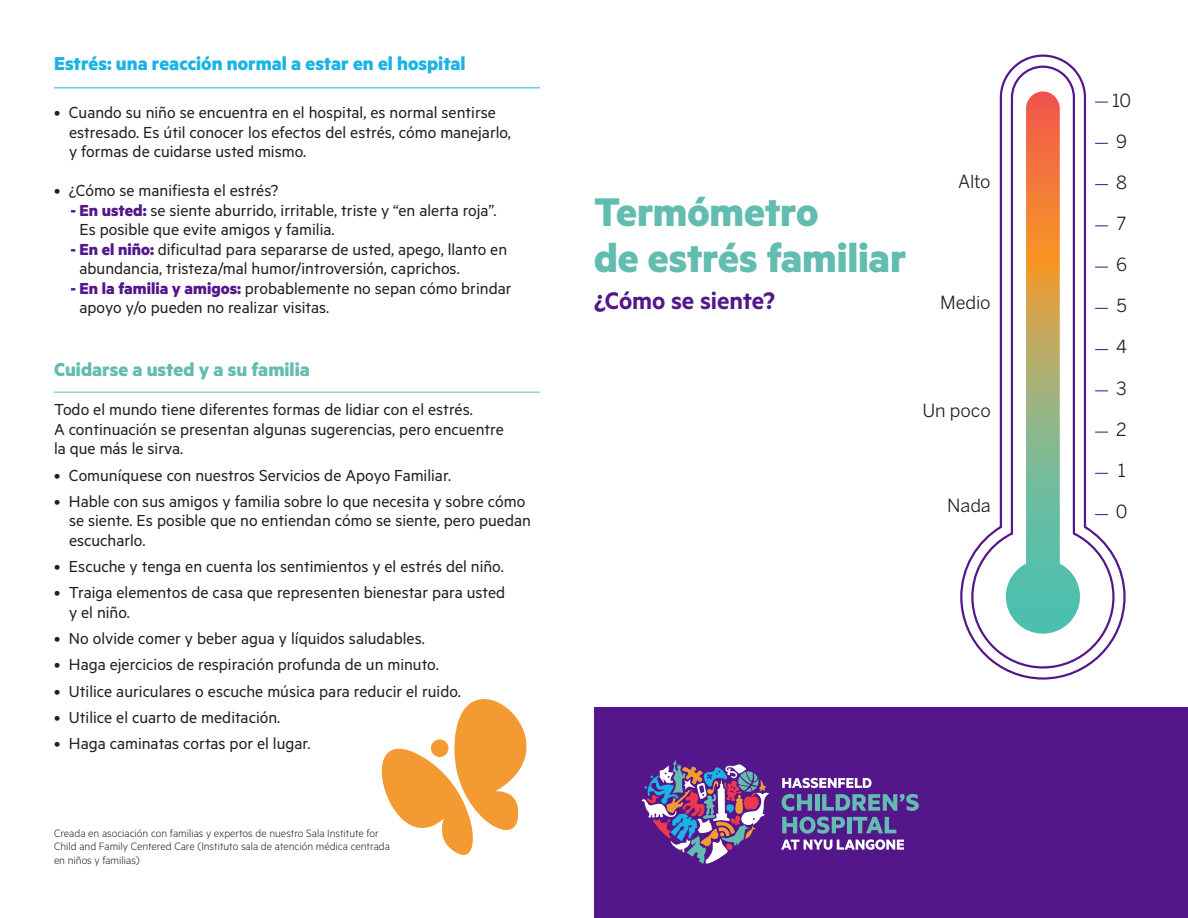
<style>
.page{position:relative;width:1188px;height:918px;background:#fff}
.page>*{position:absolute;margin:0;border:0;box-sizing:border-box;transform-origin:0 0}
.t1{font:700 45px/46.5px "Metric";letter-spacing:-.005em;color:#62bcb0}
.t2{font:600 27px "Metric";letter-spacing:-.005em;color:#53168b}
.t3{font:700 21px "Metric";color:#1ab3e6}
.t4{font:700 21px "Metric";color:#62bcb0}
.t5{font:18px/19.5px "Metric";color:#231f20}
.t6{font:18px "Benton Sans";letter-spacing:-.005em;color:#231f20}
.t7{font:300 12px/13.5px "Metric";color:#231f20}
.s1{font-weight:700;color:#53168b}
</style>
<div class="page">
<div style="left:595px;top:707px;width:593px;height:211px;background:#53168b"></div>
<svg style="left:960px;top:54px;width:166px;height:626px"></svg>
<svg style="left:1006px;top:91px;width:74px;height:543px"></svg>
<svg style="left:1095px;top:514px;width:13px;height:1px"></svg>
<svg style="left:1095px;top:473px;width:13px;height:1px"></svg>
<svg style="left:1095px;top:143px;width:13px;height:1px"></svg>
<svg style="left:1095px;top:308px;width:13px;height:1px"></svg>
<svg style="left:1095px;top:432px;width:13px;height:1px"></svg>
<svg style="left:1095px;top:102px;width:13px;height:1px"></svg>
<svg style="left:1095px;top:267px;width:13px;height:1px"></svg>
<svg style="left:1095px;top:390px;width:13px;height:1px"></svg>
<svg style="left:1095px;top:225px;width:13px;height:1px"></svg>
<svg style="left:1095px;top:349px;width:13px;height:1px"></svg>
<svg style="left:1095px;top:184px;width:13px;height:1px"></svg>
<svg style="left:782px;top:778px;width:90px;height:10px"></svg>
<svg style="left:782px;top:794px;width:30px;height:17px"></svg>
<hr style="left:815px;top:794px;width:4px;height:17px;background:#62bcb0">
<svg style="left:822px;top:794px;width:97px;height:17px"></svg>
<svg style="left:781px;top:817px;width:123px;height:33px"></svg>
<svg style="left:641px;top:760px;width:128px;height:104px"></svg>
<hr style="left:54px;top:87px;width:486px;height:1px;background:#1ab3e6">
<hr style="left:54px;top:392px;width:486px;height:1px;background:#62bcb0">
<svg style="left:381px;top:699px;width:146px;height:156px"></svg>
<div style="left:431px;top:739px;width:18px;height:18px;background:#f49a32;border-radius:50%"></div>
<p class="t3" style="left:54px;top:51px;width:413px">Estrés: una reacción normal a estar en el hospital</p>
<p class="t5" style="left:69px;top:102px;width:444px;text-indent:-15px">• Cuando su niño se encuentra en el hospital, es normal sentirse estresado. Es útil conocer los efectos del estrés, cómo manejarlo, y formas de cuidarse usted mismo.</p>
<p class="t5" style="left:54px;top:180px;width:226px">• ¿Cómo se manifiesta el estrés?</p>
<p class="t5" style="left:80px;top:200px;width:418px;text-indent:-9px"><span class="s1">- En usted:</span> se siente aburrido, irritable, triste y “en alerta roja”.<br>Es posible que evite amigos y familia.</p>
<p class="t5" style="left:80px;top:239px;width:429px;text-indent:-9px"><span class="s1">- En el niño:</span> dificultad para separarse de usted, apego, llanto en abundancia, tristeza/mal humor/introversión, caprichos.</p>
<p class="t5" style="left:80px;top:278px;width:434px;text-indent:-9px"><span class="s1">- En la familia y amigos:</span> probablemente no sepan cómo brindar apoyo y/o pueden no realizar visitas.</p>
<p class="t4" style="left:54px;top:357px;width:257px">Cuidarse a usted y a su familia</p>
<p class="t5" style="left:54px;top:399px;width:451px">Todo el mundo tiene diferentes formas de lidiar con el estrés.<br>A continuación se presentan algunas sugerencias, pero encuentre la que más le sirva.</p>
<p class="t5" style="left:54px;top:465px;width:399px">• Comuníquese con nuestros Servicios de Apoyo Familiar.</p>
<p class="t5" style="left:69px;top:491px;width:463px;text-indent:-15px">• Hable con sus amigos y familia sobre lo que necesita y sobre cómo se siente. Es posible que no entiendan cómo se siente, pero puedan escucharlo.</p>
<p class="t5" style="left:54px;top:556px;width:451px">• Escuche y tenga en cuenta los sentimientos y el estrés del niño.</p>
<p class="t5" style="left:69px;top:582px;width:438px;text-indent:-15px">• Traiga elementos de casa que representen bienestar para usted y el niño.</p>
<p class="t5" style="left:54px;top:628px;width:372px">• No olvide comer y beber agua y líquidos saludables.</p>
<p class="t5" style="left:54px;top:654px;width:386px">• Haga ejercicios de respiración profunda de un minuto.</p>
<p class="t5" style="left:54px;top:681px;width:408px">• Utilice auriculares o escuche música para reducir el ruido.</p>
<p class="t5" style="left:54px;top:707px;width:228px">• Utilice el cuarto de meditación.</p>
<p class="t5" style="left:54px;top:733px;width:258px">• Haga caminatas cortas por el lugar.</p>
<p class="t7" style="left:54px;top:826px;width:338px">Creada en asociación con familias y expertos de nuestro Sala Institute for<br>Child and Family Centered Care (Instituto sala de atención médica centrada en niños y familias)</p>
<p class="t1" style="left:594px;top:187px;width:314px">Termómetro<br>de estrés familiar</p>
<p class="t2" style="left:594px;top:285px;width:183px">¿Cómo se siente?</p>
<p class="t6" style="left:958px;top:171px;width:34px">Alto</p>
<p class="t6" style="left:940px;top:292px;width:52px">Medio</p>
<p class="t6" style="left:923px;top:400px;width:70px">Un poco</p>
<p class="t6" style="left:947px;top:495px;width:45px">Nada</p>
<p class="t6" style="left:1112px;top:90px;width:21px">10</p>
<p class="t6" style="left:1116px;top:131px;width:12px">9</p>
<p class="t6" style="left:1116px;top:172px;width:12px">8</p>
<p class="t6" style="left:1117px;top:213px;width:11px">7</p>
<p class="t6" style="left:1116px;top:254px;width:12px">6</p>
<p class="t6" style="left:1116px;top:295px;width:12px">5</p>
<p class="t6" style="left:1116px;top:336px;width:12px">4</p>
<p class="t6" style="left:1116px;top:377px;width:12px">3</p>
<p class="t6" style="left:1116px;top:418px;width:12px">2</p>
<p class="t6" style="left:1118px;top:460px;width:9px">1</p>
<p class="t6" style="left:1116px;top:501px;width:13px">0</p>
</div>
